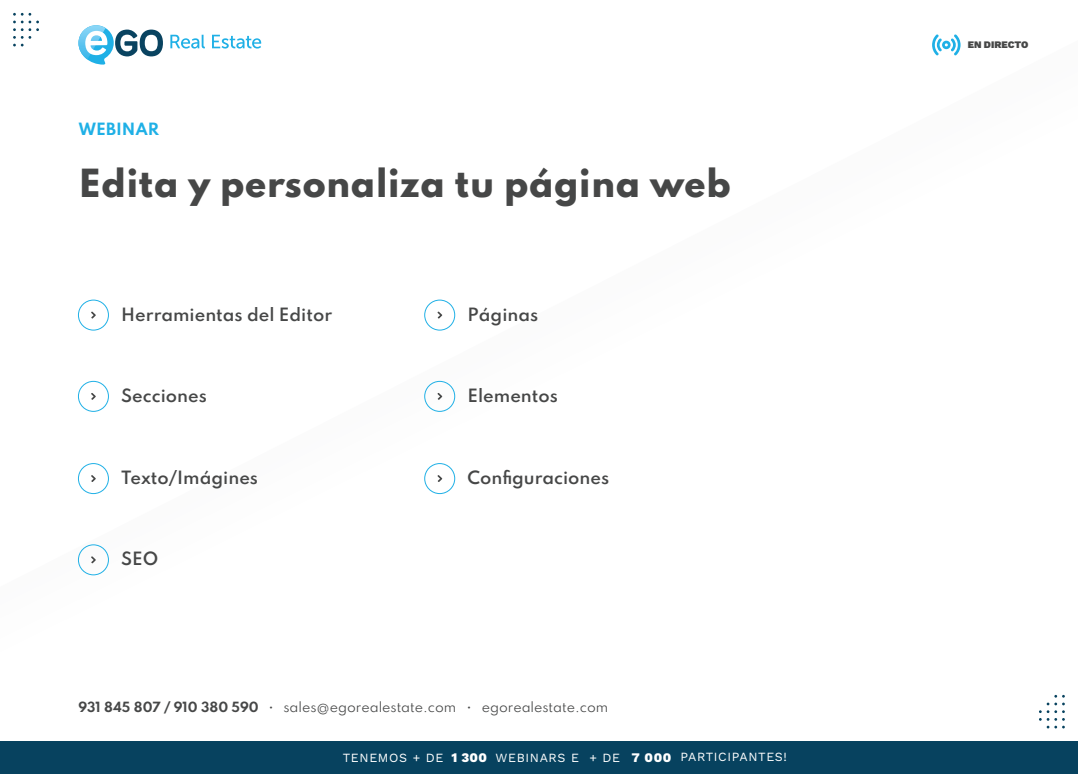
<style>
.page{position:relative;width:1078px;height:774px;background:#fff}
.page>*{position:absolute;margin:0;border:0;box-sizing:border-box;transform-origin:0 0}
.t1{font:800 34.38px "Spartan";color:#464747}
.t2{font:600 16.25px "Spartan";color:#464747}
.t3{font:700 15px "Spartan";color:#1fb0e6}
.t4{font:12.5px "Spartan";color:#464747}
.t5{font:12.5px "Work Sans";letter-spacing:.05em;color:#fff}
.t6{font:900 10px "Work Sans";color:#464747}
.s1{font-weight:700}
.s2{font-weight:800;font-size:13.12px}
</style>
<div class="page">
<svg style="left:170px;top:35px;width:35px;height:14px"></svg>
<svg style="left:212px;top:35px;width:49px;height:14px"></svg>
<svg style="left:78px;top:25px;width:85px;height:40px"></svg>
<svg style="left:1039px;top:695px;width:25px;height:33px"></svg>
<svg style="left:13px;top:13px;width:26px;height:33px"></svg>
<div style="left:78px;top:300px;width:31px;height:30px;border:1px solid #1fb0e6;border-radius:50%"></div>
<div style="left:424px;top:300px;width:31px;height:30px;border:1px solid #1fb0e6;border-radius:50%"></div>
<div style="left:78px;top:381px;width:31px;height:31px;border:1px solid #1fb0e6;border-radius:50%"></div>
<div style="left:424px;top:381px;width:31px;height:31px;border:1px solid #1fb0e6;border-radius:50%"></div>
<div style="left:0;top:741px;width:1078px;height:33px;background:#07425f"></div>
<svg style="left:932px;top:34px;width:28px;height:21px"></svg>
<svg style="left:91px;top:312px;width:5px;height:6px"></svg>
<svg style="left:437px;top:312px;width:5px;height:6px"></svg>
<svg style="left:91px;top:393px;width:5px;height:7px"></svg>
<svg style="left:437px;top:393px;width:5px;height:7px"></svg>
<div style="left:78px;top:463px;width:31px;height:31px;border:1px solid #1fb0e6;border-radius:50%"></div>
<div style="left:424px;top:463px;width:31px;height:31px;border:1px solid #1fb0e6;border-radius:50%"></div>
<div style="left:78px;top:544px;width:31px;height:31px;border:1px solid #1fb0e6;border-radius:50%"></div>
<svg style="left:91px;top:475px;width:5px;height:7px"></svg>
<svg style="left:437px;top:475px;width:5px;height:7px"></svg>
<svg style="left:91px;top:556px;width:5px;height:7px"></svg>
<p class="t3" style="left:78px;top:117px;width:82px">WEBINAR</p>
<h1 class="t1" style="left:78px;top:158px;width:654px">Edita y personaliza tu página web</h1>
<p class="t2" style="left:121px;top:302px;width:212px">Herramientas del Editor</p>
<p class="t2" style="left:467px;top:302px;width:72px">Páginas</p>
<p class="t2" style="left:121px;top:383px;width:87px">Secciones</p>
<p class="t2" style="left:467px;top:383px;width:92px">Elementos</p>
<p class="t2" style="left:121px;top:465px;width:138px">Texto/Imágines</p>
<p class="t2" style="left:467px;top:465px;width:143px">Configuraciones</p>
<p class="t2" style="left:121px;top:546px;width:39px">SEO</p>
<p class="t4" style="left:78px;top:697px;width:531px"><span class="s1">931 845 807 / 910 380 590</span> • sales@egorealestate.com • egorealestate.com</p>
<p class="t5" style="left:343px;top:750px;width:445px">TENEMOS + DE <span class="s2">1 300</span> WEBINARS E + DE <span class="s2">7 000</span> PARTICIPANTES!</p>
<p class="t6" style="left:967px;top:39px;width:62px">EN DIRECTO</p>
</div>
